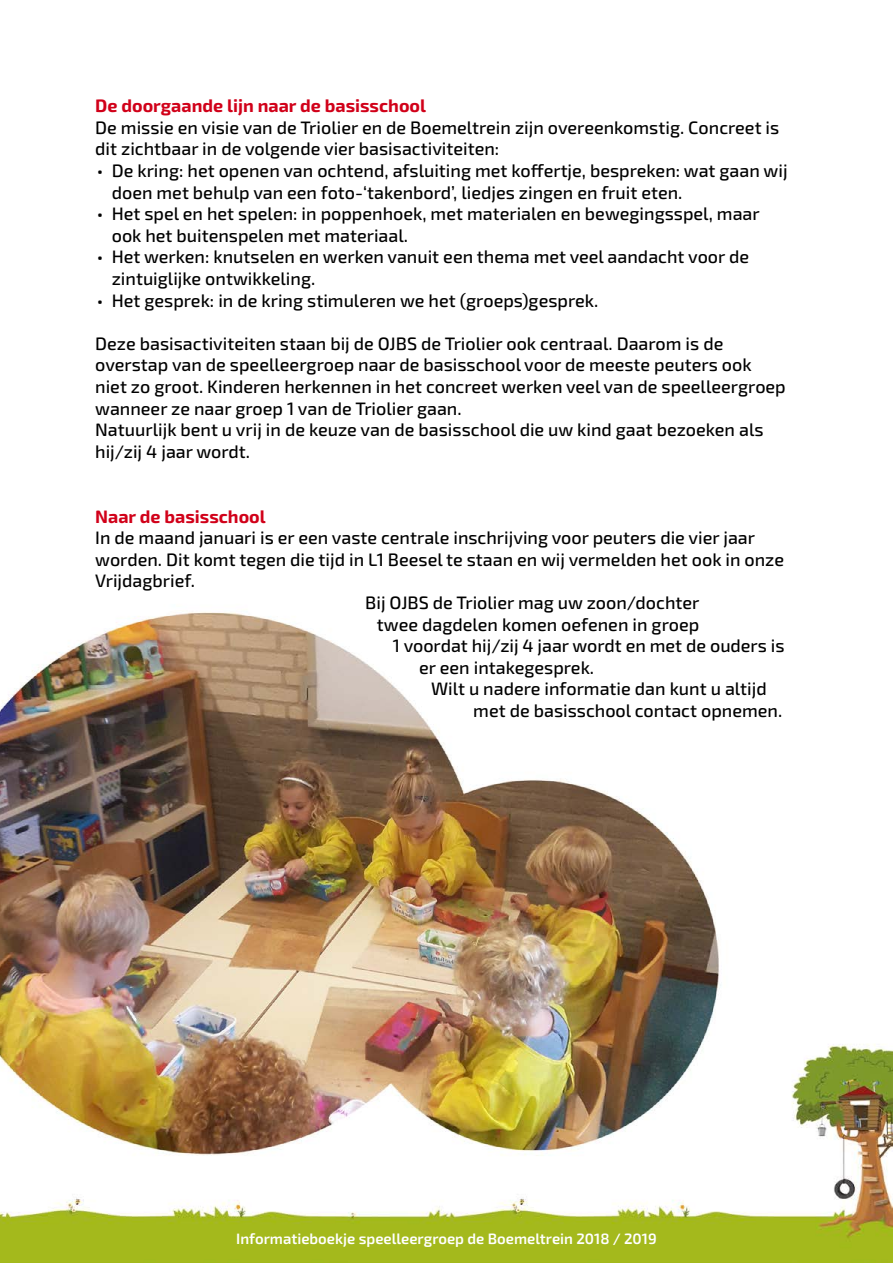
<style>
.page{position:relative;width:893px;height:1263px;background:#fff}
.page>*{position:absolute;margin:0;border:0;box-sizing:border-box;transform-origin:0 0}
.t1{font:500 18px/21.6px "Exo 2";color:#000}
.t2{font:700 18px "Exo 2";color:#d10019}
.t3{font:600 15px "Exo 2";color:#fff}
</style>
<div class="page">
<img style="left:0;top:1044px;width:893px;height:219px">
<img style="left:0;top:612px;width:740px;height:559px">
<p class="t2" style="left:95px;top:92px;width:332px">De doorgaande lijn naar de basisschool</p>
<p class="t1" style="left:95px;top:116px;width:686px">De missie en visie van de Triolier en de Boemeltrein zijn overeenkomstig. Concreet is dit zichtbaar in de volgende vier basisactiviteiten:</p>
<p class="t1" style="left:112px;top:159px;width:677px;text-indent:-15px">• De kring: het openen van ochtend, afsluiting met koffertje, bespreken: wat gaan wij doen met behulp van een foto-‘takenbord’, liedjes zingen en fruit eten.</p>
<p class="t1" style="left:112px;top:202px;width:649px;text-indent:-15px">• Het spel en het spelen: in poppenhoek, met materialen en bewegingsspel, maar ook het buitenspelen met materiaal.</p>
<p class="t1" style="left:112px;top:246px;width:639px;text-indent:-15px">• Het werken: knutselen en werken vanuit een thema met veel aandacht voor de zintuiglijke ontwikkeling.</p>
<p class="t1" style="left:97px;top:289px;width:503px">• Het gesprek: in de kring stimuleren we het (groeps)gesprek.</p>
<p class="t1" style="left:95px;top:332px;width:692px">Deze basisactiviteiten staan bij de OJBS de Triolier ook centraal. Daarom is de overstap van de speelleergroep naar de basisschool voor de meeste peuters ook niet zo groot. Kinderen herkennen in het concreet werken veel van de speelleergroep wanneer ze naar groep 1 van de Triolier gaan.<br>Natuurlijk bent u vrij in de keuze van de basisschool die uw kind gaat bezoeken als hij/zij 4 jaar wordt.</p>
<p class="t2" style="left:95px;top:503px;width:172px">Naar de basisschool</p>
<p class="t1" style="left:95px;top:526px;width:661px">In de maand januari is er een vaste centrale inschrijving voor peuters die vier jaar</p>
<p class="t1" style="left:95px;top:548px;width:690px">worden. Dit komt tegen die tijd in L1 Beesel te staan en wij vermelden het ook in onze</p>
<p class="t1" style="left:95px;top:570px;width:101px">Vrijdagbrief.</p>
<p class="t1" style="left:365px;top:591px;width:336px">Bij OJBS de Triolier mag uw zoon/dochter</p>
<p class="t1" style="left:377px;top:613px;width:324px">twee dagdelen komen oefenen in groep</p>
<p class="t1" style="left:393px;top:634px;width:393px">1 voordat hij/zij 4 jaar wordt en met de ouders is</p>
<p class="t1" style="left:419px;top:656px;width:176px">er een intakegesprek.</p>
<p class="t1" style="left:431px;top:678px;width:337px">Wilt u nadere informatie dan kunt u altijd</p>
<p class="t1" style="left:473px;top:699px;width:310px">met de basisschool contact opnemen.</p>
<p class="t3" style="left:236px;top:1228px;width:422px">Informatieboekje speelleergroep de Boemeltrein 2018 / 2019</p>
</div>
